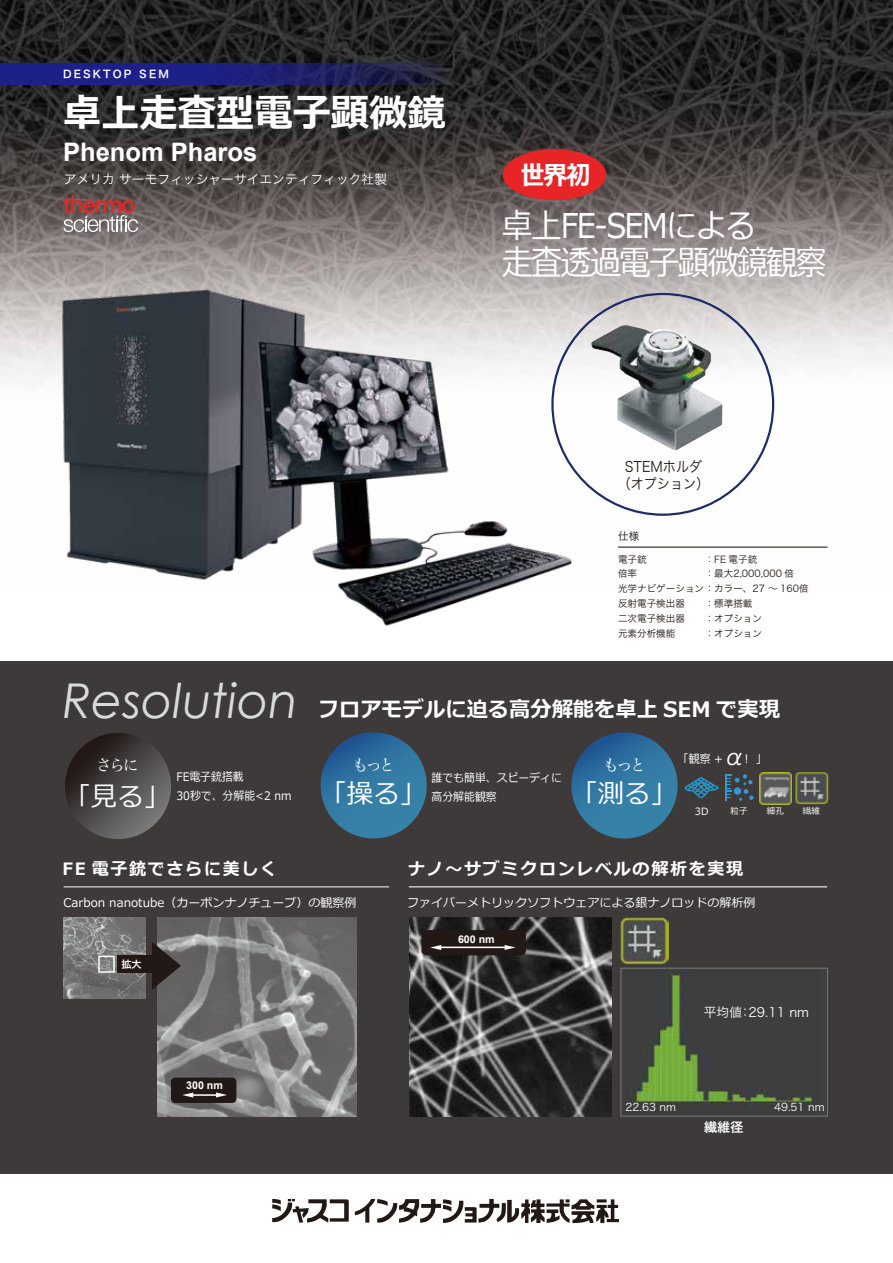
<style>
.page{position:relative;width:893px;height:1263px;background:#fff}
.page>*{position:absolute;margin:0;border:0;box-sizing:border-box;transform-origin:0 0}
.t1{font:italic 48px "Century Gothic";color:#d8dbdb}
.t2{font:700 38.25px "Meiryo";color:#fff}
.t3{font:34.05px/37.2px "Meiryo";letter-spacing:-.05em;color:#fff;scale:.91 1}
.t4{font:26.4px "Meiryo";color:#fff}
.t5{font:700 26.4px "Meiryo";color:#fff;scale:.91 1}
.t6{font:700 25.5px "Arial";color:#fff}
.t7{font:22.35px "Hira Kaku Pro W3";color:#fff}
.t8{font:700 21.3px "Meiryo";color:#fff}
.t9{font:700 16.95px "Meiryo";letter-spacing:.1em;color:#fff}
.t10{font:16.2px "Hira Min Pro W3";color:#fff}
.t11{font:16.05px "Hira Min Pro W3";letter-spacing:-.17em;color:#fff}
.t12{font:14.25px/16.4px "Hira Kaku Pro W3";color:#221815;text-align:center;scale:.91 1}
.t13{font:13.05px "Hira Kaku Pro W6";color:#fff}
.t14{font:12.75px "Hira Kaku Pro W3";color:#fff}
.t15{font:12px "Meiryo";color:#fff}
.t16{font:11.7px/19.2px "Meiryo";color:#fff;scale:.93 1}
.t17{font:10.65px "Hira Kaku Pro W3";color:#fff}
.t18{font:10.65px "Hira Kaku Pro W6";letter-spacing:.2em;color:#fff}
.t19{font:700 10.65px "Arial";color:#fff}
.t20{font:10.65px "Hira Kaku Pro W3";color:#221815}
.t21{font:10.2px "Hira Kaku Pro W6";color:#fff}
.t22{font:10.05px "Meiryo";color:#fff}
.t23{font:9.6px/14.9px "Hira Kaku Pro W3";color:#221815}
.t24{font:8.55px "Meiryo";color:#fff}
</style>
<div class="page">
<img style="left:0;top:0;width:893px;height:547px">
<div style="left:0;top:660px;width:893px;height:513px;background:#3e3a39"></div>
<svg style="left:0;top:63px;width:443px;height:21px;background:#1e2072"></svg>
<svg style="left:272px;top:1199px;width:347px;height:24px"></svg>
<hr style="left:618px;top:547px;width:210px;height:1px;background:#221815">
<hr style="left:64px;top:886px;width:325px;height:1px;background:#fff">
<svg style="left:321px;top:732px;width:106px;height:106px;background:#3075a2"></svg>
<hr style="left:409px;top:886px;width:418px;height:1px;background:#fff">
<svg style="left:65px;top:733px;width:106px;height:106px"></svg>
<svg style="left:571px;top:732px;width:107px;height:106px;background:#3075a1"></svg>
<img style="left:157px;top:917px;width:199px;height:199px">
<div style="left:171px;top:1077px;width:65px;height:26px;background:#221815;border-radius:4px"></div>
<hr style="left:189px;top:1094px;width:27px;height:2px;background:#fff">
<svg style="left:216px;top:1092px;width:11px;height:5px"></svg>
<svg style="left:182px;top:1092px;width:11px;height:5px"></svg>
<img style="left:64px;top:917px;width:82px;height:81px">
<div style="left:98px;top:956px;width:17px;height:17px;border:1px solid #fff"></div>
<svg style="left:152px;top:942px;width:29px;height:48px"></svg>
<div style="left:117px;top:956px;width:44px;height:17px;background:#221815"></div>
<img style="left:625px;top:970px;width:188px;height:137px">
<img style="left:409px;top:917px;width:202px;height:200px">
<svg style="left:421px;top:930px;width:105px;height:25px;background:#2f2623"></svg>
<img style="left:795px;top:772px;width:33px;height:32px">
<img style="left:759px;top:772px;width:32px;height:32px">
<svg style="left:684px;top:777px;width:35px;height:22px"></svg>
<div style="left:620px;top:968px;width:208px;height:149px;border:1px solid #767777"></div>
<img style="left:620px;top:917px;width:49px;height:48px">
<img style="left:46px;top:288px;width:538px;height:338px">
<hr style="left:725px;top:774px;width:2px;height:27px;background:#3697d5">
<svg style="left:727px;top:774px;width:26px;height:27px"></svg>
<svg style="left:64px;top:195px;width:74px;height:37px;background:#926a6a"></svg>
<img style="left:591px;top:324px;width:132px;height:127px">
<div style="left:503px;top:149px;width:103px;height:51px;background:#e72426;border-radius:50%"></div>
<p class="t18" style="left:63px;top:64px;width:107px">DESKTOP SEM</p>
<h2 class="t2" style="left:63px;top:87px;width:384px">卓上走査型電子顕微鏡</h2>
<h3 class="t6" style="left:63px;top:134px;width:196px">Phenom Pharos</h3>
<h3 class="t14" style="left:64px;top:168px;width:325px">アメリカ サーモフィッシャーサイエンティフィック社製</h3>
<h3 class="t5" style="left:521px;top:157px;width:78px">世界初</h3>
<h3 class="t3" style="left:502px;top:209px;width:359px">卓上FE-SEMによる<br>走査透過電子顕微鏡観察</h3>
<h3 class="t12" style="left:618px;top:458px;width:102px">STEMホルダ（オプション）</h3>
<p class="t20" style="left:618px;top:526px;width:23px">仕様</p>
<p class="t23" style="left:618px;top:551px;width:192px">電子銃<br>倍率<br>光学ナビゲーション：カラー、27 ～ 160倍反射電子検出器<br>二次電子検出器<br>元素分析機能</p>
<p class="t23" style="left:705px;top:551px;width:91px">：FE 電子銃<br>：最大2,000,000 倍</p>
<p class="t23" style="left:705px;top:595px;width:59px">：標準搭載：オプション：オプション</p>
<h1 class="t1" style="left:62px;top:667px;width:237px">Resolution</h1>
<h3 class="t8" style="left:318px;top:694px;width:464px">フロアモデルに迫る高分解能を卓上 SEM で実現</h3>
<h3 class="t11" style="left:352px;top:751px;width:44px">もっと</h3>
<h3 class="t4" style="left:321px;top:775px;width:107px">「操る」</h3>
<h3 class="t7" style="left:723px;top:736px;width:24px">α</h3>
<p class="t16" style="left:678px;top:750px;width:97px">「観察 +　 ︕ 」</p>
<h3 class="t10" style="left:96px;top:751px;width:45px">さらに</h3>
<h3 class="t4" style="left:65px;top:778px;width:107px">「見る」</h3>
<h3 class="t11" style="left:603px;top:751px;width:44px">もっと</h3>
<h3 class="t4" style="left:571px;top:775px;width:107px">「測る」</h3>
<p class="t16" style="left:176px;top:768px;width:125px">FE電子銃搭載<br>30秒で、分解能&lt;2 nm</p>
<p class="t16" style="left:432px;top:768px;width:142px">誰でも簡単、スピーディに高分解能観察</p>
<p class="t22" style="left:695px;top:804px;width:15px">3D</p>
<p class="t24" style="left:731px;top:805px;width:18px">粒子</p>
<p class="t24" style="left:767px;top:805px;width:18px">細孔</p>
<p class="t24" style="left:803px;top:805px;width:18px">繊維</p>
<h3 class="t9" style="left:63px;top:857px;width:216px">FE 電子銃でさらに美しく</h3>
<p class="t15" style="left:63px;top:894px;width:295px">Carbon nanotube（カーボンナノチューブ）の観察例</p>
<p class="t21" style="left:121px;top:955px;width:22px">拡大</p>
<p class="t19" style="left:186px;top:1078px;width:38px">300 nm</p>
<h3 class="t9" style="left:408px;top:857px;width:337px">ナノ～サブミクロンレベルの解析を実現</h3>
<p class="t15" style="left:407px;top:894px;width:349px">ファイバーメトリックソフトウェアによる銀ナノロッドの解析例</p>
<p class="t19" style="left:458px;top:931px;width:38px">600 nm</p>
<h3 class="t14" style="left:704px;top:1001px;width:107px">平均値：29.11 nm</h3>
<p class="t17" style="left:626px;top:1098px;width:52px">22.63 nm</p>
<p class="t17" style="left:774px;top:1098px;width:52px">49.51 nm</p>
<h3 class="t13" style="left:704px;top:1115px;width:41px">繊維径</h3>
</div>
